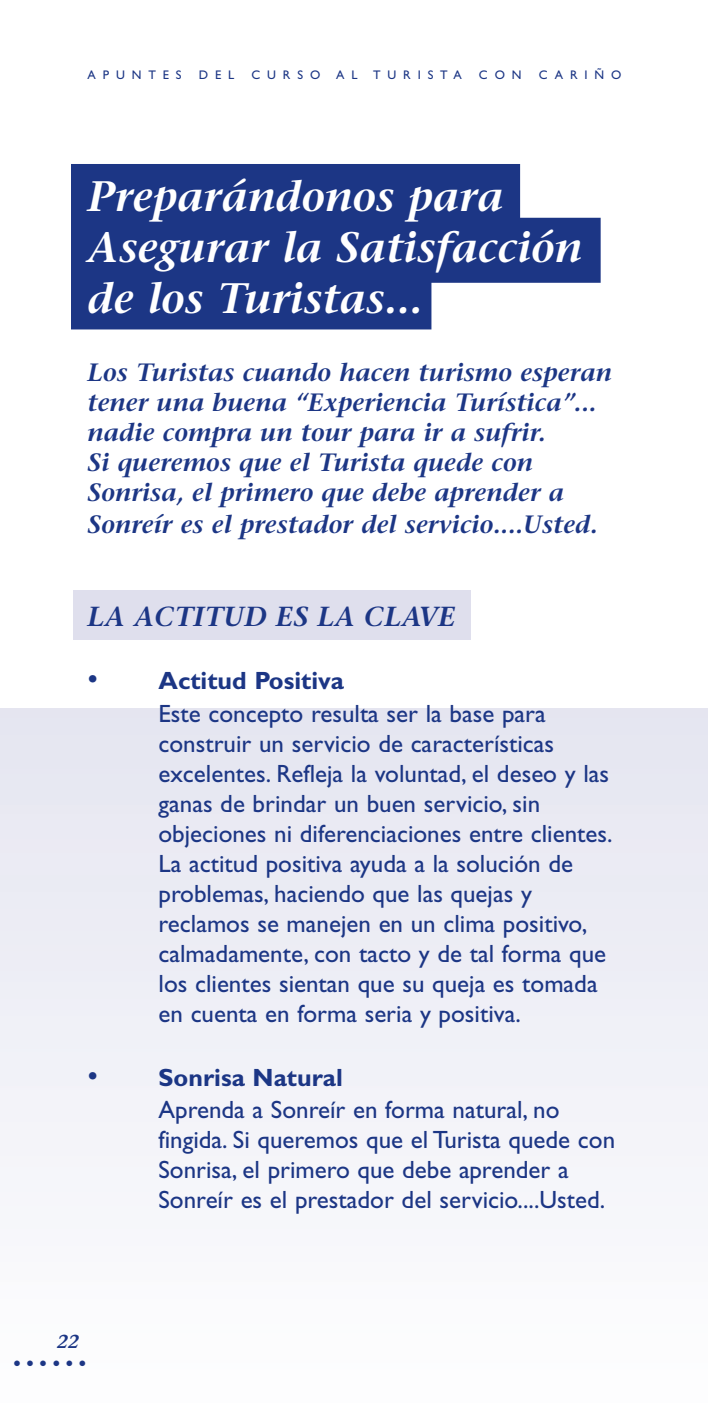
<style>
.page{position:relative;width:709px;height:1418px;background:#fff}
.page>*{position:absolute;margin:0;border:0;box-sizing:border-box;transform-origin:0 0}
.t1{font:italic 600 42.5px/51px "Stone Serif";color:#fff}
.t2{font:italic 600 27.5px "Stone Serif";color:#1c3685}
.t3{font:25px/30px "Gill Sans";color:#1c3685}
.t4{font:italic 600 25px/30.2px "Stone Serif";color:#1c3685}
.t5{font:22.5px "Gill Sans";color:#1c3685}
.t6{font:italic 600 18.75px "Stone Serif";color:#1c3685}
.t7{font:12.5px "Gill Sans";letter-spacing:.55em;color:#1c3685}
.s1{font-size:30px}
.s2{font-weight:700}
</style>
<div class="page">
<svg style="left:71px;top:164px;width:529px;height:165px;background:#3b5195"></svg>
<div style="left:0;top:709px;width:708px;height:708px;background:#f1f2f8"></div>
<div style="left:73px;top:590px;width:398px;height:50px;background:#dfdfed"></div>
<p class="t7" style="left:88px;top:68px;width:96px">APUNTES</p>
<p class="t7" style="left:199px;top:68px;width:37px">DEL</p>
<p class="t7" style="left:251px;top:68px;width:70px">CURSO</p>
<p class="t7" style="left:336px;top:68px;width:127px">AL TURISTA</p>
<p class="t7" style="left:479px;top:68px;width:44px">CON</p>
<p class="t7" style="left:539px;top:68px;width:84px">CARIÑO</p>
<h1 class="t1" style="left:88px;top:171px;width:496px">Preparándonos para<br>Asegurar la Satisfacción de los Turistas...</h1>
<p class="t4" style="left:88px;top:357px;width:526px">Los Turistas cuando hacen turismo esperan tener una buena “Experiencia Turística”... nadie compra un tour para ir a sufrir.<br>Si queremos que el Turista quede con Sonrisa, el primero que debe aprender a Sonreír es el prestador del servicio....Usted.</p>
<p class="t2" style="left:88px;top:600px;width:370px">LA ACTITUD ES LA CLAVE</p>
<p class="t3" style="left:158px;top:665px;width:389px;line-height:32.5px;text-indent:-71px"><span class="s1">•</span> <span class="s2">Actitud Positiva<br></span>Este concepto resulta ser la base para</p>
<p class="t3" style="left:158px;top:728px;width:455px">construir un servicio de características excelentes. Refleja la voluntad, el deseo y las ganas de brindar un buen servicio, sin objeciones ni diferenciaciones entre clientes.<br>La actitud positiva ayuda a la solución de problemas, haciendo que las quejas y reclamos se manejen en un clima positivo, calmadamente, con tacto y de tal forma que los clientes sientan que su queja es tomada en cuenta en forma seria y positiva.</p>
<p class="t3" style="left:158px;top:1061px;width:402px;line-height:32.5px;text-indent:-71px"><span class="s1">•</span> <span class="s2">Sonrisa Natural<br></span>Aprenda a Sonreír en forma natural, no</p>
<p class="t3" style="left:158px;top:1124px;width:458px">fingida. Si queremos que el Turista quede con<br>Sonrisa, el primero que debe aprender a<br>Sonreír es el prestador del servicio....Usted.</p>
<p class="t6" style="left:57px;top:1329px;width:24px">22</p>
<p class="t5" style="left:13px;top:1349px;width:75px">••••••</p>
</div>
